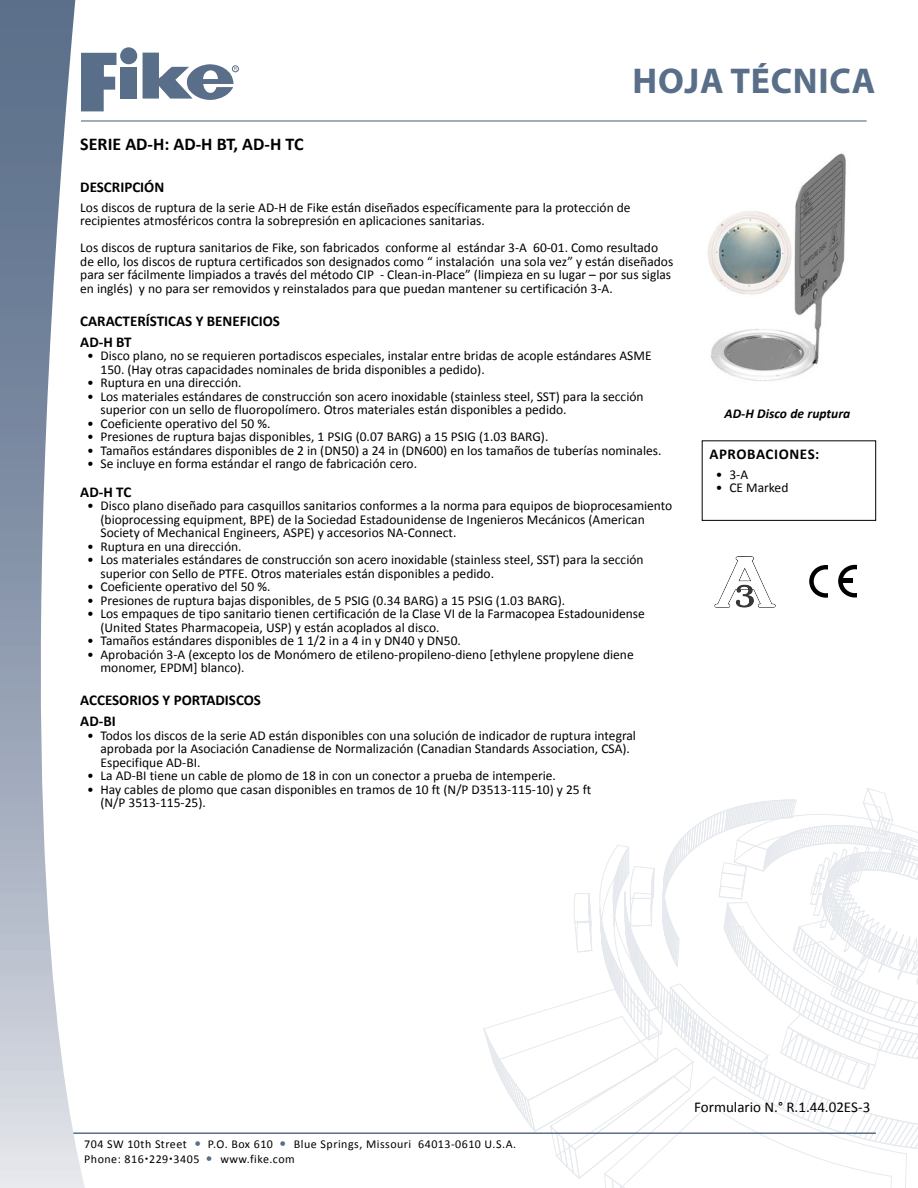
<style>
.page{position:relative;width:918px;height:1188px;background:#fff}
.page>*{position:absolute;margin:0;border:0;box-sizing:border-box;transform-origin:0 0}
.t1{font:700 36px "Myriad Pro";letter-spacing:.02em;color:#596e89}
.t2{font:700 18px "Calibri";color:#000}
.t3{font:700 15px/21px "Calibri";color:#000}
.t4{font:15px "Calibri";color:#000}
.t5{font:700 15px "Calibri";letter-spacing:.04em;color:#000}
.t6{font:13.5px/13.5px "Calibri";color:#000}
.t7{font:italic 700 13.5px "Calibri";color:#000}
.t8{font:12px "Calibri";letter-spacing:.04em;color:#000}
</style>
<div class="page">
<svg style="left:483px;top:788px;width:435px;height:400px"></svg>
<svg style="left:121px;top:60px;width:15px;height:5px"></svg>
<div style="left:120px;top:39px;width:18px;height:18px;border:1px solid #fff;border-radius:50%"></div>
<div style="left:232px;top:58px;width:7px;height:6px;border:1px solid #fff;border-radius:50%"></div>
<hr style="left:54px;top:1132px;width:822px;height:2px;background:#596e89">
<img style="left:0;top:0;width:85px;height:1188px">
<hr style="left:81px;top:120px;width:786px;height:2px;background:#596e89">
<svg style="left:143px;top:52px;width:94px;height:48px"></svg>
<svg style="left:81px;top:45px;width:35px;height:66px"></svg>
<div style="left:120px;top:67px;width:16px;height:32px;background:#596e89"></div>
<div style="left:120px;top:47px;width:17px;height:17px;background:#596e89;border-radius:50%"></div>
<div style="left:232px;top:66px;width:7px;height:6px;border:1px solid #596e89;border-radius:50%"></div>
<img style="left:707px;top:153px;width:139px;height:228px">
<img style="left:714px;top:556px;width:62px;height:52px">
<svg style="left:809px;top:565px;width:19px;height:33px"></svg>
<svg style="left:838px;top:565px;width:19px;height:33px"></svg>
<div style="left:702px;top:441px;width:174px;height:80px;border:1px solid #000"></div>
<h1 class="t1" style="left:633px;top:58px;width:244px">HOJA TÉCNICA</h1>
<h2 class="t2" style="left:80px;top:133px;width:225px">SERIE AD-H: AD-H BT, AD-H TC</h2>
<p class="t3" style="left:80px;top:177px;width:86px">DESCRIPCIÓN</p>
<p class="t6" style="left:80px;top:201px;width:552px">Los discos de ruptura de la serie AD-H de Fike están diseñados específicamente para la protección de recipientes atmosféricos contra la sobrepresión en aplicaciones sanitarias.</p>
<p class="t6" style="left:80px;top:241px;width:595px">Los discos de ruptura sanitarios de Fike, son fabricados conforme al estándar 3-A 60-01. Como resultado de ello, los discos de ruptura certificados son designados como “ instalación una sola vez” y están diseñados para ser fácilmente limpiados a través del método CIP - Clean-in-Place” (limpieza en su lugar – por sus siglas en inglés) y no para ser removidos y reinstalados para que puedan mantener su certificación 3-A.</p>
<p class="t3" style="left:80px;top:310px;width:201px">CARACTERÍSTICAS Y BENEFICIOS<br>AD-H BT</p>
<p class="t6" style="left:100px;top:349px;width:553px;text-indent:-14px">• Disco plano, no se requieren portadiscos especiales, instalar entre bridas de acople estándares ASME<br>150. (Hay otras capacidades nominales de brida disponibles a pedido).</p>
<p class="t6" style="left:87px;top:376px;width:156px">• Ruptura en una dirección.</p>
<p class="t6" style="left:100px;top:390px;width:545px;text-indent:-14px">• Los materiales estándares de construcción son acero inoxidable (stainless steel, SST) para la sección superior con un sello de fluoropolímero. Otros materiales están disponibles a pedido.</p>
<p class="t6" style="left:87px;top:417px;width:185px">• Coeficiente operativo del 50 %.</p>
<p class="t6" style="left:87px;top:430px;width:463px">• Presiones de ruptura bajas disponibles, 1 PSIG (0.07 BARG) a 15 PSIG (1.03 BARG).</p>
<p class="t6" style="left:87px;top:444px;width:576px">• Tamaños estándares disponibles de 2 in (DN50) a 24 in (DN600) en los tamaños de tuberías nominales.</p>
<p class="t6" style="left:87px;top:457px;width:332px">• Se incluye en forma estándar el rango de fabricación cero.</p>
<p class="t3" style="left:80px;top:481px;width:53px">AD-H TC</p>
<p class="t6" style="left:100px;top:499px;width:573px;text-indent:-14px">• Disco plano diseñado para casquillos sanitarios conformes a la norma para equipos de bioprocesamiento (bioprocessing equipment, BPE) de la Sociedad Estadounidense de Ingenieros Mecánicos (American<br>Society of Mechanical Engineers, ASPE) y accesorios NA-Connect.</p>
<p class="t6" style="left:87px;top:540px;width:156px">• Ruptura en una dirección.</p>
<p class="t6" style="left:100px;top:553px;width:545px;text-indent:-14px">• Los materiales estándares de construcción son acero inoxidable (stainless steel, SST) para la sección superior con Sello de PTFE. Otros materiales están disponibles a pedido.</p>
<p class="t6" style="left:87px;top:580px;width:185px">• Coeficiente operativo del 50 %.</p>
<p class="t6" style="left:87px;top:594px;width:480px">• Presiones de ruptura bajas disponibles, de 5 PSIG (0.34 BARG) a 15 PSIG (1.03 BARG).</p>
<p class="t6" style="left:100px;top:607px;width:546px;text-indent:-14px">• Los empaques de tipo sanitario tienen certificación de la Clase VI de la Farmacopea Estadounidense (United States Pharmacopeia, USP) y están acoplados al disco.</p>
<p class="t6" style="left:87px;top:634px;width:376px">• Tamaños estándares disponibles de 1 1/2 in a 4 in y DN40 y DN50.</p>
<p class="t6" style="left:100px;top:648px;width:535px;text-indent:-14px">• Aprobación 3-A (excepto los de Monómero de etileno-propileno-dieno [ethylene propylene diene monomer, EPDM] blanco).</p>
<p class="t3" style="left:80px;top:690px;width:182px">ACCESORIOS Y PORTADISCOS<br>AD-BI</p>
<p class="t6" style="left:100px;top:729px;width:537px;text-indent:-14px">• Todos los discos de la serie AD están disponibles con una solución de indicador de ruptura integral aprobada por la Asociación Canadiense de Normalización (Canadian Standards Association, CSA).<br>Especifique AD-BI.</p>
<p class="t6" style="left:87px;top:769px;width:471px">• La AD-BI tiene un cable de plomo de 18 in con un conector a prueba de intemperie.</p>
<p class="t6" style="left:100px;top:783px;width:492px;text-indent:-14px">• Hay cables de plomo que casan disponibles en tramos de 10 ft (N/P D3513-115-10) y 25 ft (N/P 3513-115-25).</p>
<p class="t7" style="left:725px;top:405px;width:127px">AD-H Disco de ruptura</p>
<p class="t5" style="left:709px;top:444px;width:111px">APROBACIONES:</p>
<p class="t6" style="left:716px;top:467px;width:34px">• 3-A</p>
<p class="t6" style="left:716px;top:481px;width:74px">• CE Marked</p>
<p class="t8" style="left:84px;top:1137px;width:104px">704 SW 10th Street</p>
<p class="t8" style="left:208px;top:1137px;width:67px">P.O. Box 610</p>
<p class="t8" style="left:294px;top:1137px;width:224px">Blue Springs, Missouri 64013-0610 U.S.A.</p>
<p class="t8" style="left:84px;top:1151px;width:117px">Phone: 816 229 3405</p>
<p class="t8" style="left:220px;top:1151px;width:76px">www.fike.com</p>
<p class="t4" style="left:694px;top:1098px;width:178px">Formulario N.° R.1.44.02ES-3</p>
</div>
